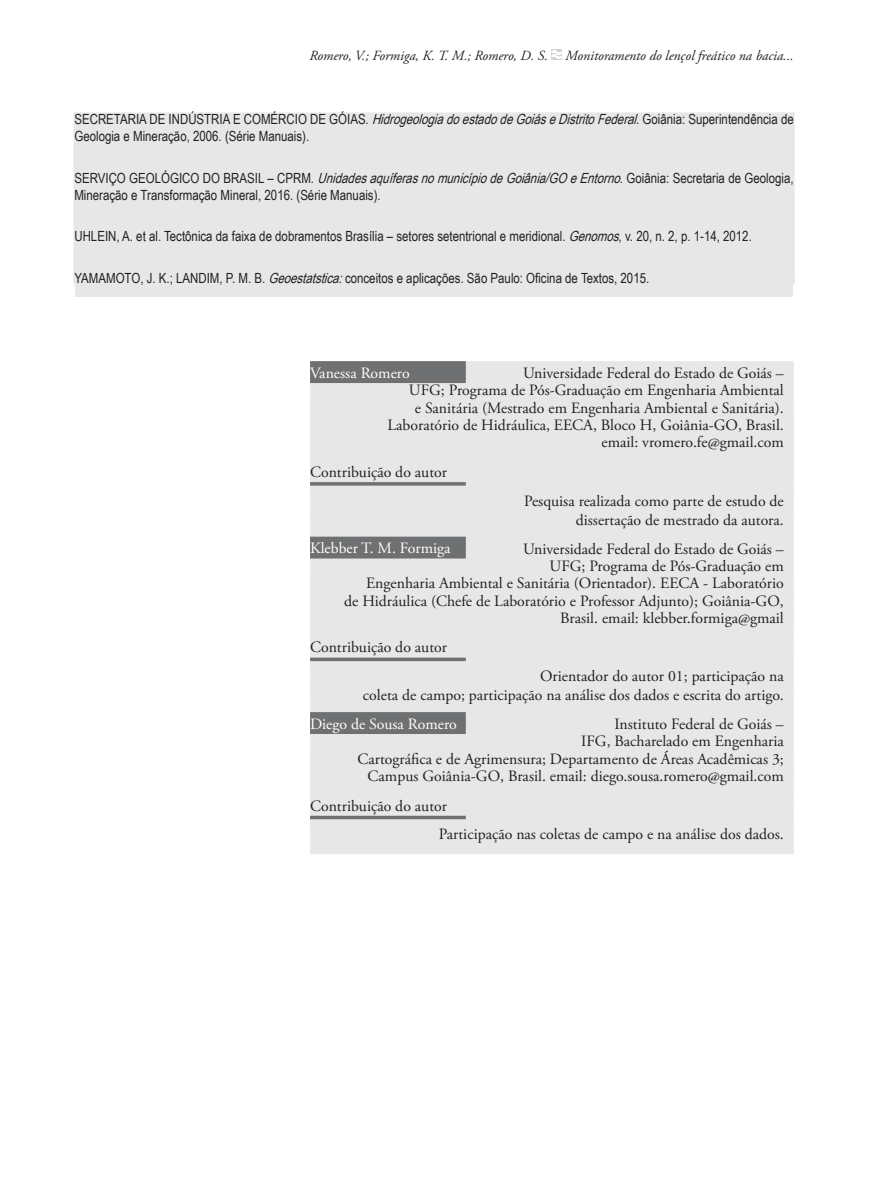
<style>
.page{position:relative;width:893px;height:1191px;background:#fff}
.page>*{position:absolute;margin:0;border:0;box-sizing:border-box;transform-origin:0 0}
.Affiliations{font:15.75px/17.3px "Adobe Garamond Pro";color:#231f20;text-align:right}
.fnAuthor-notesContri{font:15.75px "Adobe Garamond Pro";color:#231f20}
.AuthorsAlt{font:15.75px "Adobe Garamond Pro";color:#fff}
.Reference{font:14px/16.8px "Arial Narrow";color:#231f20}
.t1{font:italic 14px "Adobe Garamond Pro";color:#231f20}
.s1{font-style:italic}
</style>
<div class="page">
<div style="left:552px;top:49px;width:10px;height:11px;background:#d1d3d4"></div>
<svg style="left:551px;top:50px;width:11px;height:9px"></svg>
<div style="left:75px;top:115px;width:718px;height:182px;background:#e8e7e8"></div>
<hr style="left:74px;top:112px;width:1px;height:172px;background:#e8e7e8">
<hr style="left:793px;top:112px;width:2px;height:172px;background:#e8e7e8">
<hr style="left:74px;top:112px;width:721px;height:4px;background:#e8e7e8">
<div style="left:310px;top:361px;width:484px;height:23px;background:#e8e7e8"></div>
<div style="left:310px;top:361px;width:156px;height:23px;background:#6e7072"></div>
<div style="left:310px;top:383px;width:484px;height:42px;background:#e8e7e8"></div>
<div style="left:310px;top:418px;width:484px;height:42px;background:#e8e7e8"></div>
<div style="left:310px;top:452px;width:484px;height:42px;background:#e8e7e8"></div>
<hr style="left:310px;top:482px;width:156px;height:3px;background:#6e7072">
<div style="left:310px;top:492px;width:484px;height:28px;background:#e8e7e8"></div>
<div style="left:310px;top:511px;width:484px;height:28px;background:#e8e7e8"></div>
<div style="left:310px;top:536px;width:484px;height:23px;background:#e8e7e8"></div>
<div style="left:310px;top:536px;width:156px;height:23px;background:#6e7072"></div>
<div style="left:310px;top:558px;width:484px;height:42px;background:#e8e7e8"></div>
<div style="left:310px;top:593px;width:484px;height:42px;background:#e8e7e8"></div>
<div style="left:310px;top:610px;width:484px;height:42px;background:#e8e7e8"></div>
<div style="left:310px;top:640px;width:484px;height:32px;background:#e8e7e8"></div>
<svg style="left:310px;top:657px;width:156px;height:4px"></svg>
<div style="left:310px;top:668px;width:484px;height:28px;background:#e8e7e8"></div>
<div style="left:310px;top:687px;width:484px;height:28px;background:#e8e7e8"></div>
<div style="left:310px;top:712px;width:484px;height:23px;background:#e8e7e8"></div>
<div style="left:310px;top:712px;width:156px;height:23px;background:#6e7072"></div>
<div style="left:310px;top:734px;width:484px;height:42px;background:#e8e7e8"></div>
<div style="left:310px;top:768px;width:484px;height:42px;background:#e8e7e8"></div>
<div style="left:310px;top:799px;width:484px;height:31px;background:#e8e7e8"></div>
<svg style="left:310px;top:815px;width:156px;height:4px"></svg>
<div style="left:310px;top:826px;width:484px;height:28px;background:#e8e7e8"></div>
<p class="t1" style="left:310px;top:47px;width:486px">Romero, V.; Formiga, K. T. M.; Romero, D. S. Monitoramento do lençol freático na bacia...</p>
<p class="Reference" style="left:74px;top:110px;width:721px">SECRETARIA DE INDÚSTRIA E COMÉRCIO DE GÓIAS. <span class="s1">HidrogeologiadoestadodeGoiáseDistritoFederal</span>. Goiânia: Superintendência de<br>Geologia e Mineração, 2006. (Série Manuais).</p>
<p class="Reference" style="left:74px;top:169px;width:721px">SERVIÇO GEOLÓGICO DO BRASIL – CPRM. <span class="s1">UnidadesaquíferasnomunicípiodeGoiânia/GOeEntorno</span>. Goiânia: Secretaria de Geologia,<br>Mineração e Transformação Mineral, 2016. (Série Manuais).</p>
<p class="Reference" style="left:74px;top:227px;width:679px">UHLEIN, A. et al. Tectônica da faixa de dobramentos Brasília – setores setentrional e meridional. <span class="s1">Genomos</span>, v. 20, n. 2, p. 1-14, 2012.</p>
<p class="Reference" style="left:74px;top:269px;width:576px">YAMAMOTO, J. K.; LANDIM, P. M. B. <span class="s1">Geoestatstica:</span>conceitos e aplicações<span class="s1">.</span>São Paulo: Oficina de Textos, 2015.</p>
<p class="AuthorsAlt" style="left:310px;top:363px;width:101px">Vanessa Romero</p>
<p class="Affiliations" style="left:523px;top:365px;width:262px">Universidade Federal do Estado de Goiás –</p>
<p class="Affiliations" style="left:409px;top:382px;width:376px">UFG; Programa de Pós-Graduação em Engenharia Ambiental</p>
<p class="Affiliations" style="left:415px;top:400px;width:370px">e Sanitária (Mestrado em Engenharia Ambiental e Sanitária).</p>
<p class="Affiliations" style="left:388px;top:417px;width:398px">Laboratório de Hidráulica, EECA, Bloco H, Goiânia-GO, Brasil.</p>
<p class="Affiliations" style="left:601px;top:434px;width:184px">email: vromero.fe@gmail.com</p>
<p class="fnAuthor-notesContri" style="left:310px;top:462px;width:139px">Contribuição do autor</p>
<p class="fnAuthor-notesContri" style="left:524px;top:491px;width:261px">Pesquisa realizada como parte de estudo de</p>
<p class="fnAuthor-notesContri" style="left:576px;top:510px;width:210px">dissertação de mestrado da autora.</p>
<p class="AuthorsAlt" style="left:310px;top:539px;width:142px">Klebber T. M. Formiga</p>
<p class="Affiliations" style="left:523px;top:540px;width:262px">Universidade Federal do Estado de Goiás –</p>
<p class="Affiliations" style="left:550px;top:558px;width:236px">UFG; Programa de Pós-Graduação em</p>
<p class="Affiliations" style="left:366px;top:575px;width:419px">Engenharia Ambiental e Sanitária (Orientador). EECA - Laboratório</p>
<p class="Affiliations" style="left:344px;top:592px;width:441px">de Hidráulica (Chefe de Laboratório e Professor Adjunto); Goiânia-GO,<br>Brasil. email: klebber.formiga@gmail</p>
<p class="fnAuthor-notesContri" style="left:310px;top:638px;width:139px">Contribuição do autor</p>
<p class="fnAuthor-notesContri" style="left:540px;top:666px;width:245px">Orientador do autor 01; participação na</p>
<p class="fnAuthor-notesContri" style="left:363px;top:685px;width:422px">coleta de campo; participação na análise dos dados e escrita do artigo.</p>
<p class="AuthorsAlt" style="left:310px;top:714px;width:148px">Diego de Sousa Romero</p>
<p class="Affiliations" style="left:614px;top:716px;width:171px">Instituto Federal de Goiás –</p>
<p class="Affiliations" style="left:581px;top:733px;width:204px">IFG, Bacharelado em Engenharia</p>
<p class="Affiliations" style="left:357px;top:750px;width:428px">Cartográfica e de Agrimensura; Departamento de Áreas Acadêmicas 3;<br>Campus Goiânia-GO, Brasil. email: diego.sousa.romero@gmail.com</p>
<p class="fnAuthor-notesContri" style="left:310px;top:796px;width:139px">Contribuição do autor</p>
<p class="fnAuthor-notesContri" style="left:439px;top:825px;width:347px">Participação nas coletas de campo e na análise dos dados.</p>
</div>
